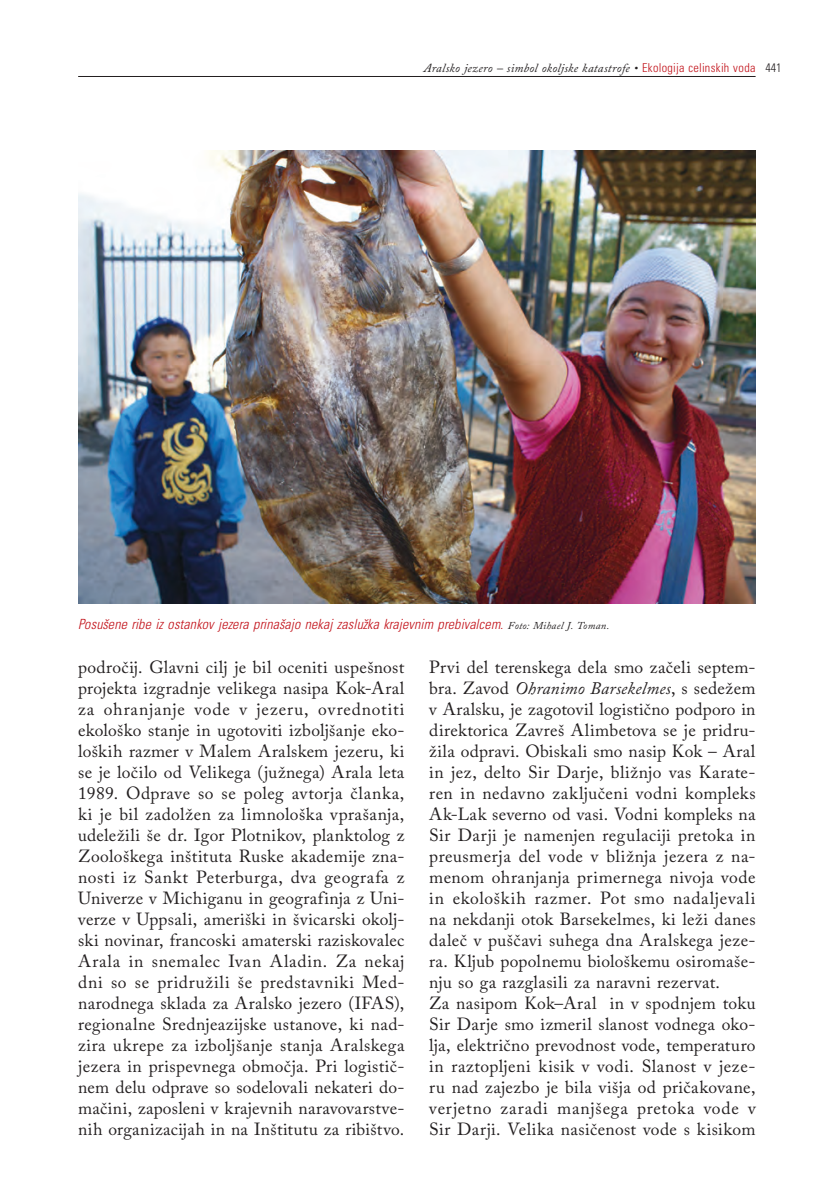
<style>
.page{position:relative;width:834px;height:1191px;background:#fff}
.page>*{position:absolute;margin:0;border:0;box-sizing:border-box;transform-origin:0 0}
.t1{font:17.5px/21px "Adobe Caslon Pro";letter-spacing:.02em;color:#231f20;text-align:justify}
.t2{font:italic 300 condensed 14px "Univers";letter-spacing:.01em;color:#c2121a}
.t3{font:italic 12.25px "Adobe Caslon Pro";letter-spacing:.025em;color:#231f20}
.s1{font-family:"Univers";font-weight:300;font-style:normal;font-stretch:condensed;color:#c2121a}
.s2{font-family:"Univers";font-weight:300;font-style:normal;font-stretch:condensed}
.s3{font-family:"Adobe Caslon Pro";font-weight:400;font-stretch:normal;font-size:10.5px;color:#231f20}
.s4{font-style:italic}
</style>
<div class="page">
<hr style="left:78px;top:76px;width:677px;height:1px;background:#231f20">
<img style="left:78px;top:150px;width:677px;height:453px">
<p class="t3" style="left:424px;top:60px;width:359px">Aralsko jezero – simbol okoljske katastrofe • <span class="s1">Ekologija celinskih voda</span> <span class="s2">441</span></p>
<p class="t2" style="left:78px;top:616px;width:533px">Posušene ribe iz ostankov jezera prinašajo nekaj zaslužka krajevnim prebivalcem. <span class="s3">Foto: Mihael J. Toman.</span></p>
<p class="t1" style="left:78px;top:656px;width:328px">področij. Glavni cilj je bil oceniti uspešnost projekta izgradnje velikega nasipa Kok-Aral za ohranjanje vode v jezeru, ovrednotiti ekološko stanje in ugotoviti izboljšanje eko&shy;loških razmer v Malem Aralskem jezeru, ki se je ločilo od Velikega (južnega) Arala leta 1989. Odprave so se poleg avtorja članka, ki je bil zadolžen za limnološka vprašanja, udeležili še dr. Igor Plotnikov, planktolog z Zoološkega inštituta Ruske akademije zna&shy;nosti iz Sankt Peterburga, dva geografa z Univerze v Michiganu in geografinja z Uni&shy;verze v Uppsali, ameriški in švicarski okolj&shy;ski novinar, francoski amaterski raziskovalec Arala in snemalec Ivan Aladin. Za nekaj dni so se pridružili še predstavniki Med&shy;narodnega sklada za Aralsko jezero (IFAS), regionalne Srednjeazijske ustanove, ki nad&shy;zira ukrepe za izboljšanje stanja Aralskega jezera in prispevnega območja. Pri logistič&shy;nem delu odprave so sodelovali nekateri do&shy;mačini, zaposleni v krajevnih naravovarstve&shy;nih organizacijah in na Inštitutu za ribištvo.</p>
<p class="t1" style="left:429px;top:656px;width:328px;text-align:left">Prvi del terenskega dela smo začeli septem&shy;bra. Zavod <span class="s4">Ohranimo Barsekelmes</span>, s sedežem v Aralsku, je zagotovil logistično podporo in direktorica Zavreš Alimbetova se je pridru&shy;žila odpravi. Obiskali smo nasip Kok – Aral in jez, delto Sir Darje, bližnjo vas Karate&shy;ren in nedavno zaključeni vodni kompleks Ak-Lak severno od vasi. Vodni kompleks na Sir Darji je namenjen regulaciji pretoka in preusmerja del vode v bližnja jezera z na&shy;menom ohranjanja primernega nivoja vode in ekoloških razmer. Pot smo nadaljevali na nekdanji otok Barsekelmes, ki leži danes daleč v puščavi suhega dna Aralskega jeze&shy;ra. Kljub popolnemu biološkemu osiromaše&shy;nju so ga razglasili za naravni rezervat.<br>Za nasipom Kok–Aral in v spodnjem toku Sir Darje smo izmeril slanost vodnega oko&shy;lja, električno prevodnost vode, temperaturo in raztopljeni kisik v vodi. Slanost v jeze&shy;ru nad zajezbo je bila višja od pričakovane, verjetno zaradi manjšega pretoka vode v Sir Darji. Velika nasičenost vode s kisikom</p>
</div>
